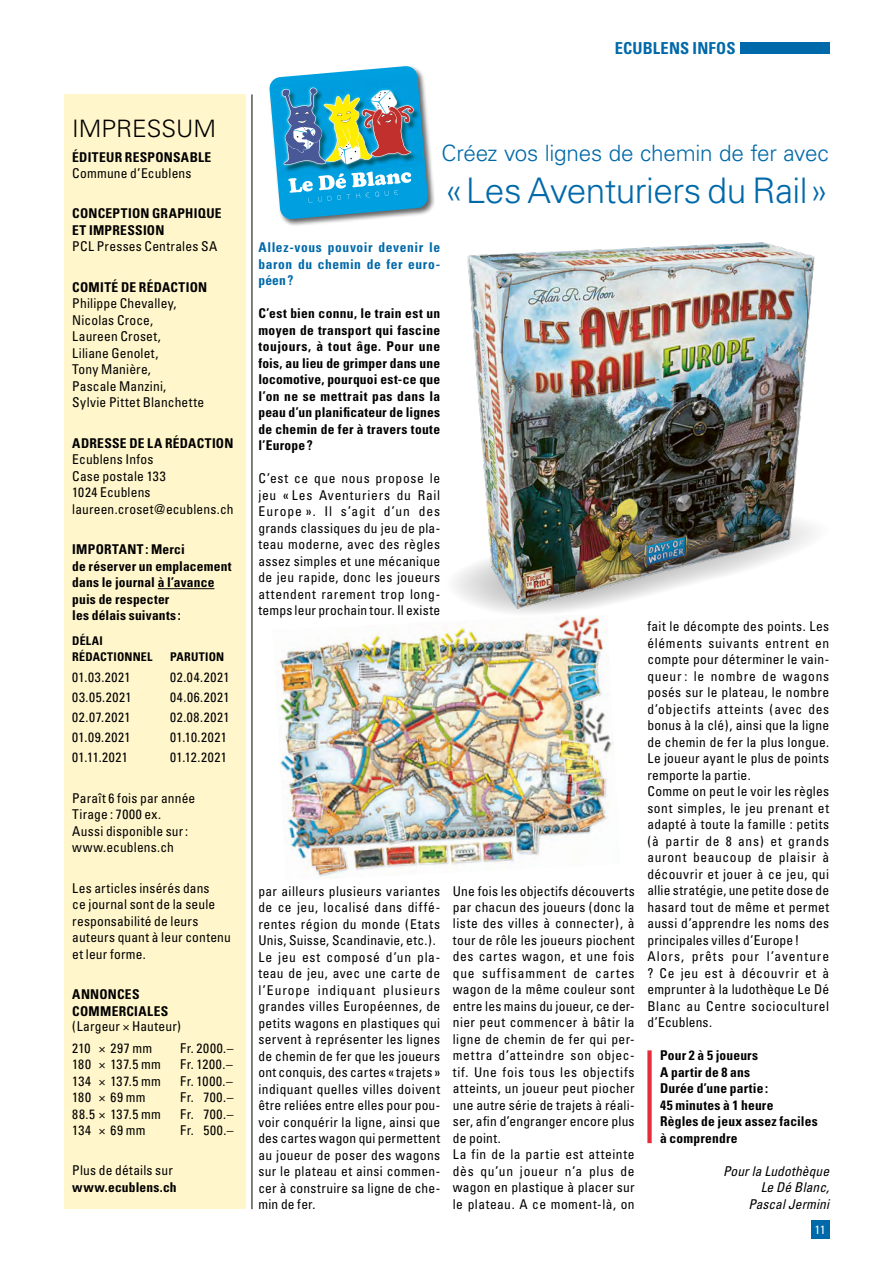
<style>
.page{position:relative;width:893px;height:1263px;background:#fff}
.page>*{position:absolute;margin:0;border:0;box-sizing:border-box;transform-origin:0 0}
.t1{font:300 35.25px "Univers";letter-spacing:-.015em;color:#0069a9}
.t2{font:300 24px "Univers";color:#000}
.t3{font:300 22.5px "Univers";letter-spacing:-.01em;color:#0069a9}
.t4{font:700 condensed 16.5px "Univers";letter-spacing:.01em;color:#0069a9}
.t5{font:condensed 13.5px/16.5px "Univers";letter-spacing:.025em;color:#000}
.t6{font:700 condensed 13.5px/16.5px "Univers";letter-spacing:.015em;color:#000}
.t7{font:700 condensed 13.5px/16.5px "Univers";letter-spacing:.045em;color:#0069a9;text-align:justify}
.t8{font:italic condensed 13.5px/16.5px "Univers";letter-spacing:.005em;color:#000;text-align:right}
.t9{font:700 condensed 12px/16.5px "Univers";letter-spacing:.015em;color:#000}
.t10{font:condensed 12px "Univers";color:#fff}
</style>
<div class="page">
<div style="left:811px;top:1220px;width:18px;height:19px;background:#0069a9"></div>
<img style="left:279px;top:625px;width:335px;height:252px">
<svg style="left:462px;top:616px;width:138px;height:9px"></svg>
<div style="left:64px;top:94px;width:182px;height:1115px;background:#fff6cb"></div>
<hr style="left:158px;top:588px;width:56px;height:1px;background:#000">
<hr style="left:252px;top:94px;width:1px;height:1115px;background:#000">
<div style="left:740px;top:42px;width:89px;height:12px;background:#0069a9"></div>
<div style="left:647px;top:1050px;width:5px;height:93px;background:#e52c3b"></div>
<div style="left:268px;top:64px;width:167px;height:163px;background:#000;opacity:.6"></div>
<svg style="left:269px;top:66px;width:159px;height:154px;background:#55a7c2"></svg>
<img style="left:455px;top:242px;width:360px;height:371px">
<p class="t4" style="left:615px;top:38px;width:122px">ECUBLENS INFOS</p>
<h2 class="t2" style="left:72px;top:114px;width:145px">IMPRESSUM</h2>
<p class="t6" style="left:72px;top:148px;width:141px">ÉDITEUR RESPONSABLE</p>
<p class="t5" style="left:72px;top:165px;width:121px">Commune d’Ecublens</p>
<p class="t6" style="left:72px;top:205px;width:151px">CONCEPTION GRAPHIQUE<br>ET IMPRESSION</p>
<p class="t5" style="left:72px;top:238px;width:146px">PCL Presses Centrales SA</p>
<p class="t6" style="left:72px;top:279px;width:137px">COMITÉ DE RÉDACTION</p>
<p class="t5" style="left:72px;top:295px;width:133px">Philippe Chevalley,<br>Nicolas Croce,<br>Laureen Croset,<br>Liliane Genolet,<br>Tony Manière,<br>Pascale Manzini,<br>Sylvie Pittet Blanchette</p>
<p class="t6" style="left:72px;top:435px;width:163px">ADRESSE DE LA RÉDACTION</p>
<p class="t5" style="left:72px;top:451px;width:163px">Ecublens Infos<br>Case postale 133<br>1024 Ecublens laureen.croset@ecublens.ch</p>
<p class="t6" style="left:72px;top:541px;width:161px">IMPORTANT: Merci<br>de réserver un emplacement dans le journal à l’avance puis de respecter<br>les délais suivants :</p>
<p class="t9" style="left:72px;top:632px;width:82px">DÉLAI<br>RÉDACTIONNEL</p>
<p class="t9" style="left:170px;top:649px;width:56px">PARUTION</p>
<p class="t5" style="left:72px;top:668px;width:60px">01.03.2021</p>
<p class="t5" style="left:170px;top:668px;width:61px">02.04.2021</p>
<p class="t5" style="left:72px;top:688px;width:61px">03.05.2021</p>
<p class="t5" style="left:170px;top:688px;width:61px">04.06.2021</p>
<p class="t5" style="left:72px;top:709px;width:60px">02.07.2021</p>
<p class="t5" style="left:170px;top:709px;width:61px">02.08.2021</p>
<p class="t5" style="left:72px;top:729px;width:60px">01.09.2021</p>
<p class="t5" style="left:170px;top:729px;width:58px">01.10.2021</p>
<p class="t5" style="left:72px;top:749px;width:57px">01.11.2021</p>
<p class="t5" style="left:170px;top:749px;width:58px">01.12.2021</p>
<p class="t5" style="left:72px;top:790px;width:125px">Paraît 6 fois par année<br>Tirage : 7000 ex.<br>Aussi disponible sur: www.ecublens.ch</p>
<p class="t5" style="left:72px;top:880px;width:160px">Les articles insérés dans<br>ce journal sont de la seule responsabilité de leurs auteurs quant à leur contenu et leur forme.</p>
<p class="t6" style="left:72px;top:986px;width:98px">ANNONCES<br>COMMERCIALES</p>
<p class="t5" style="left:72px;top:1015px;width:110px;line-height:21.8px">(Largeur × Hauteur)<br>210 × 297 mm</p>
<p class="t5" style="left:180px;top:1039px;width:55px">Fr. 2000.–</p>
<p class="t5" style="left:72px;top:1056px;width:90px">180 × 137.5 mm</p>
<p class="t5" style="left:180px;top:1056px;width:54px">Fr. 1200.–</p>
<p class="t5" style="left:72px;top:1072px;width:90px">134 × 137.5 mm</p>
<p class="t5" style="left:180px;top:1072px;width:54px">Fr. 1000.–</p>
<p class="t5" style="left:72px;top:1089px;width:75px">180 × 69 mm</p>
<p class="t5" style="left:180px;top:1089px;width:55px">Fr. 700.–</p>
<p class="t5" style="left:72px;top:1105px;width:90px">88.5 × 137.5 mm</p>
<p class="t5" style="left:180px;top:1105px;width:55px">Fr. 700.–</p>
<p class="t5" style="left:72px;top:1122px;width:75px">134 × 69 mm</p>
<p class="t5" style="left:180px;top:1122px;width:55px">Fr. 500.–</p>
<p class="t5" style="left:72px;top:1162px;width:102px">Plus de détails sur</p>
<p class="t6" style="left:72px;top:1179px;width:106px">www.ecublens.ch</p>
<h3 class="t3" style="left:442px;top:139px;width:388px">Créez vos lignes de chemin de fer avec</h3>
<h1 class="t1" style="left:445px;top:169px;width:386px">«Les Aventuriers du Rail»</h1>
<p class="t7" style="left:258px;top:239px;width:183px">Allez-vous pouvoir devenir le baron du chemin de fer euro&shy;péen ?</p>
<p class="t6" style="left:258px;top:305px;width:183px;text-align:justify">C’est bien connu, le train est un moyen de transport qui fascine toujours, à tout âge. Pour une fois, au lieu de grimper dans une locomotive, pourquoi est-ce que l’on ne se mettrait pas dans la peau d’un planificateur de lignes de chemin de fer à travers toute l’Europe?</p>
<p class="t5" style="left:258px;top:470px;width:183px;text-align:justify">C’est ce que nous propose le jeu « Les Aventuriers du Rail Europe ». Il s’agit d’un des grands classiques du jeu de pla‑ teau moderne, avec des règles assez simples et une mécanique de jeu rapide, donc les joueurs attendent rarement trop long‑ temps leur prochain tour. Il existe</p>
<p class="t5" style="left:258px;top:882px;width:183px">par ailleurs plusieurs variantes de ce jeu, localisé dans diffé‑ rentes région du monde (Etats<br>Unis, Suisse, Scandinavie, etc.).<br>Le jeu est composé d’un pla‑ teau de jeu, avec une carte de l’Europe indiquant plusieurs grandes villes Européennes, de petits wagons en plastiques qui servent à représenter les lignes de chemin de fer que les joueurs ont conquis, des cartes « trajets » indiquant quelles villes doivent être reliées entre elles pour pou‑ voir conquérir la ligne, ainsi que des cartes wagon qui permettent au joueur de poser des wagons sur le plateau et ainsi commen‑ cer à construire sa ligne de che‑ min de fer.</p>
<p class="t5" style="left:453px;top:882px;width:183px">Une fois les objectifs découverts par chacun des joueurs (donc la liste des villes à connecter), à tour de rôle les joueurs piochent des cartes wagon, et une fois que suffisamment de cartes wagon de la même couleur sont entre les mains du joueur, ce der‑ nier peut commencer à bâtir la ligne de chemin de fer qui per‑ mettra d’atteindre son objec‑ tif. Une fois tous les objectifs atteints, un joueur peut piocher une autre série de trajets à réali‑ ser, afin d’engranger encore plus de point.<br>La fin de la partie est atteinte dès qu’un joueur n’a plus de wagon en plastique à placer sur le plateau. A ce moment-là, on</p>
<p class="t5" style="left:647px;top:618px;width:183px">fait le décompte des points. Les éléments suivants entrent en compte pour déterminer le vain‑ queur : le nombre de wagons posés sur le plateau, le nombre d’objectifs atteints (avec des bonus à la clé), ainsi que la ligne de chemin de fer la plus longue.<br>Le joueur ayant le plus de points remporte la partie.<br>Comme on peut le voir les règles sont simples, le jeu prenant et adapté à toute la famille : petits (à partir de 8 ans) et grands auront beaucoup de plaisir à découvrir et jouer à ce jeu, qui allie stratégie, une petite dose de hasard tout de même et permet aussi d’apprendre les noms des principales villes d’Europe!<br>Alors, prêts pour l’aventure ? Ce jeu est à découvrir et à emprunter à la ludothèque Le Dé<br>Blanc au Centre socioculturel d’Ecublens.</p>
<p class="t6" style="left:660px;top:1047px;width:159px">Pour 2 à 5 joueurs<br>A partir de 8 ans<br>Durée d’une partie:<br>45 minutes à 1 heure<br>Règles de jeux assez faciles à comprendre</p>
<p class="t8" style="left:723px;top:1162px;width:108px">Pour la Ludothèque<br>Le Dé Blanc,<br>Pascal Jermini</p>
<p class="t10" style="left:815px;top:1222px;width:12px">11</p>
</div>
